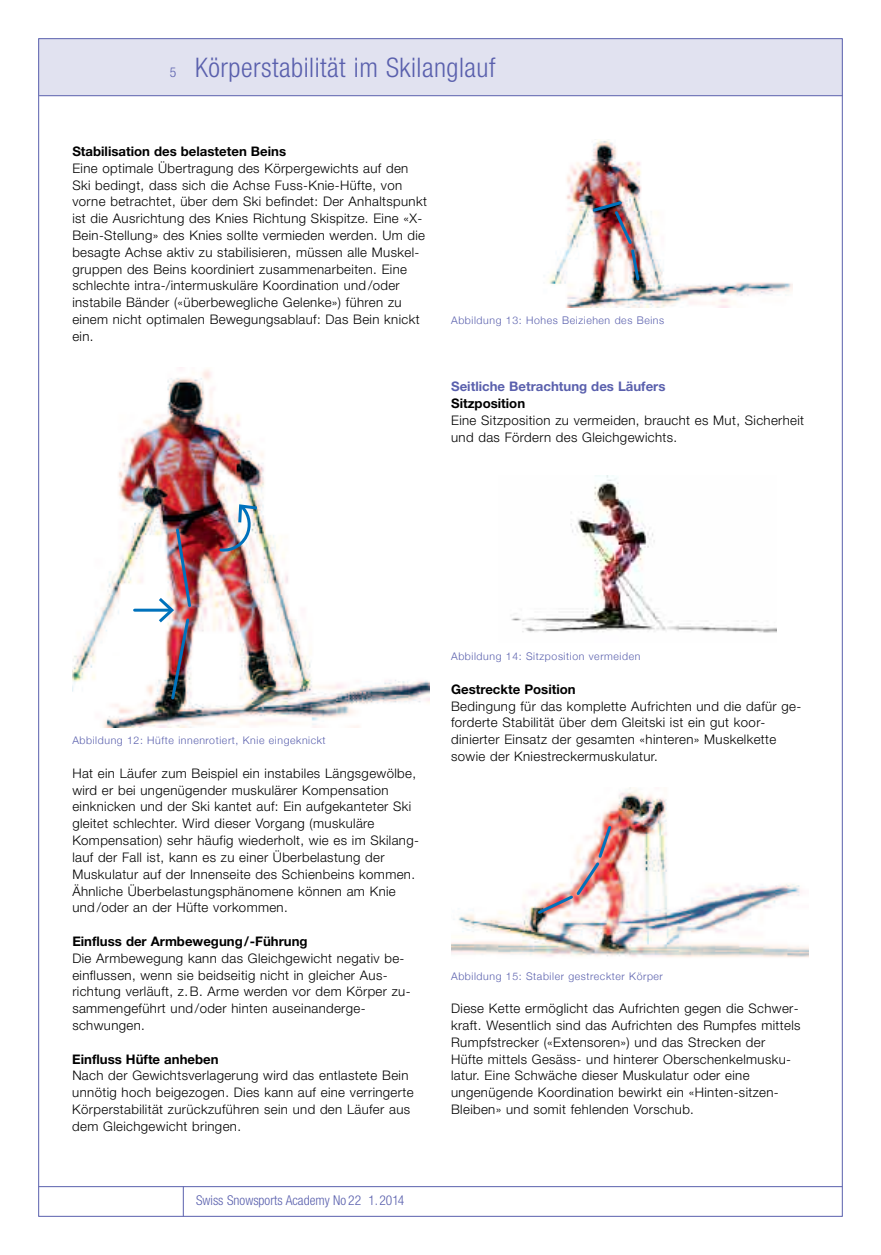
<style>
.page{position:relative;width:881px;height:1255px;background:#fff}
.page>*{position:absolute;margin:0;border:0;box-sizing:border-box;transform-origin:0 0}
.t1{font:300 condensed 27px "Helvetica Neue LT Std";letter-spacing:.02em;color:#5a60ad}
.t2{font:300 condensed 13.5px "Helvetica Neue LT Std";color:#5a60ad}
.t3{font:300 13.2px/16.8px "Helvetica Neue LT Std";letter-spacing:.03em;color:#000}
.t4{font:700 13.2px "Helvetica Neue LT Std";color:#000}
.t5{font:700 13.2px "Helvetica Neue LT Std";color:#5a60ad}
.t6{font:300 10.5px "Helvetica Neue";letter-spacing:.055em;color:#5a60ad}
.s1{font-size:13.5px}
</style>
<div class="page">
<div style="left:38px;top:39px;width:804px;height:56px;background:#e1e2f0"></div>
<hr style="left:39px;top:95px;width:803px;height:1px;background:#5a60ad">
<hr style="left:39px;top:1186px;width:803px;height:1px;background:#5a60ad">
<hr style="left:183px;top:1186px;width:1px;height:30px;background:#5a60ad">
<img style="left:72px;top:367px;width:357px;height:360px">
<hr style="left:134px;top:608px;width:37px;height:3px;background:#0072bc">
<img style="left:159px;top:526px;width:34px;height:175px">
<img style="left:217px;top:502px;width:40px;height:50px">
<img style="left:511px;top:475px;width:265px;height:158px">
<img style="left:451px;top:787px;width:357px;height:171px">
<img style="left:535px;top:823px;width:78px;height:93px">
<img style="left:544px;top:140px;width:248px;height:167px">
<img style="left:590px;top:199px;width:51px;height:83px">
<h1 class="t1" style="left:170px;top:58px;width:327px"><span class="s1">5</span> Körperstabilität im Skilanglauf</h1>
<p class="t4" style="left:72px;top:146px;width:215px">Stabilisation des belasteten Beins</p>
<p class="t3" style="left:72px;top:161px;width:356px">Eine optimale Übertragung des Körpergewichts auf den Ski bedingt, dass sich die Achse Fuss-Knie-Hüfte, von vorne betrachtet, über dem Ski befindet: Der Anhaltspunkt ist die Ausrichtung des Knies Richtung Skispitze. Eine «X-Bein-Stellung» des Knies sollte vermieden werden. Um die besagte Achse aktiv zu stabilisieren, müssen alle Muskel&shy;gruppen des Beins koordiniert zusammenarbeiten. Eine schlechte intra-/intermuskuläre Koordination und/oder instabile Bänder («überbewegliche Gelenke») führen zu einem nicht optimalen Bewegungsablauf: Das Bein knickt ein.</p>
<p class="t6" style="left:451px;top:314px;width:214px">Abbildung 13: Hohes Beiziehen des Beins</p>
<p class="t5" style="left:451px;top:382px;width:216px">Seitliche Betrachtung des Läufers</p>
<p class="t4" style="left:451px;top:398px;width:76px">Sitzposition</p>
<p class="t3" style="left:451px;top:413px;width:354px">Eine Sitzposition zu vermeiden, braucht es Mut, Sicherheit und das Fördern des Gleichgewichts.</p>
<p class="t6" style="left:72px;top:734px;width:255px">Abbildung 12: Hüfte innenrotiert, Knie eingeknickt</p>
<p class="t3" style="left:72px;top:766px;width:348px">Hat ein Läufer zum Beispiel ein instabiles Längsgewölbe, wird er bei ungenügender muskulärer Kompensation einknicken und der Ski kantet auf: Ein aufgekanteter Ski gleitet schlechter. Wird dieser Vorgang (muskuläre Kompensation) sehr häufig wiederholt, wie es im Skilang&shy;lauf der Fall ist, kann es zu einer Überbelastung der Muskulatur auf der Innenseite des Schienbeins kommen.<br>Ähnliche Überbelastungsphänomene können am Knie und/oder an der Hüfte vorkommen.</p>
<p class="t4" style="left:72px;top:936px;width:237px">Einfluss der Armbewegung/-Führung</p>
<p class="t3" style="left:72px;top:950px;width:339px">Die Armbewegung kann das Gleichgewicht negativ be&shy;einflussen, wenn sie beidseitig nicht in gleicher Aus&shy;richtung verläuft, z.B. Arme werden vor dem Körper zu&shy;sammengeführt und/oder hinten auseinanderge&shy;schwungen.</p>
<p class="t4" style="left:72px;top:1054px;width:148px">Einfluss Hüfte anheben</p>
<p class="t3" style="left:72px;top:1068px;width:342px">Nach der Gewichtsverlagerung wird das entlastete Bein unnötig hoch beigezogen. Dies kann auf eine verringerte Körperstabilität zurückzuführen sein und den Läufer aus dem Gleichgewicht bringen.</p>
<p class="t2" style="left:196px;top:1195px;width:210px">Swiss Snowsports Academy No 22 1.2014</p>
<p class="t6" style="left:451px;top:650px;width:191px">Abbildung 14: Sitzposition vermeiden</p>
<p class="t4" style="left:451px;top:684px;width:126px">Gestreckte Position</p>
<p class="t3" style="left:451px;top:698px;width:351px">Bedingung für das komplette Aufrichten und die dafür ge&shy;forderte Stabilität über dem Gleitski ist ein gut koor&shy;dinierter Einsatz der gesamten «hinteren» Muskelkette sowie der Kniestreckermuskulatur.</p>
<p class="t6" style="left:451px;top:969px;width:213px">Abbildung 15: Stabiler gestreckter Körper</p>
<p class="t3" style="left:451px;top:1001px;width:351px">Diese Kette ermöglicht das Aufrichten gegen die Schwer&shy;kraft. Wesentlich sind das Aufrichten des Rumpfes mittels Rumpfstrecker («Extensoren») und das Strecken der<br>Hüfte mittels Gesäss- und hinterer Oberschenkelmusku&shy;latur. Eine Schwäche dieser Muskulatur oder eine ungenügende Koordination bewirkt ein «Hinten-sitzen-Bleiben» und somit fehlenden Vorschub.</p>
</div>
